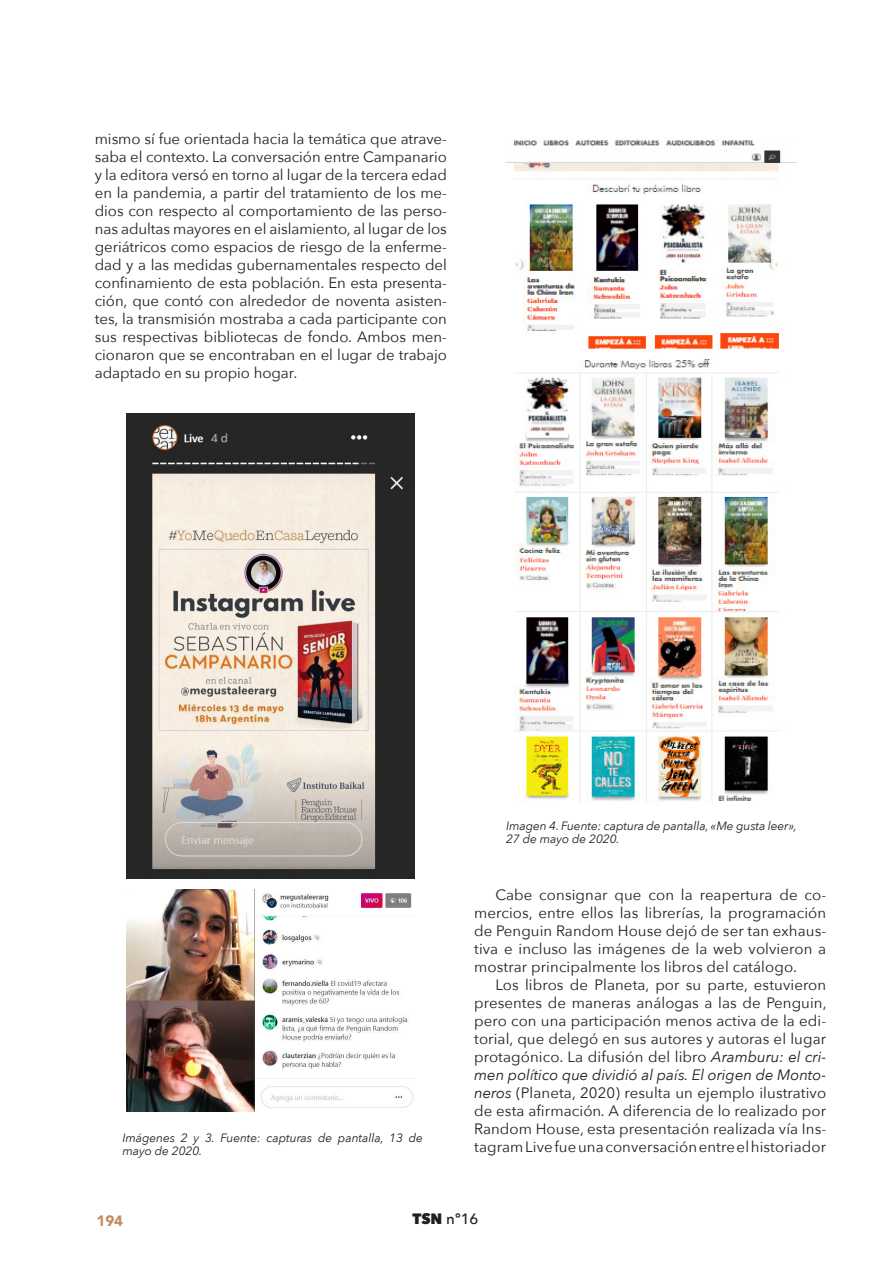
<style>
.page{position:relative;width:893px;height:1263px;background:#fff}
.page>*{position:absolute;margin:0;border:0;box-sizing:border-box;transform-origin:0 0}
.TEXTO{font:15px/18px "Avenir Next";letter-spacing:.005em;color:#231f20;text-align:justify}
.t1{font:500 15px "Avenir Next";color:#231f20}
.t2{font:900 15px "Avenir";color:#c6895c}
.pie_de_foto{font:italic 12px/12.9px "Avenir Next";letter-spacing:-.005em;color:#231f20}
.s1{font-style:italic}
.s2{font-weight:800}
</style>
<div class="page">
<img style="left:126px;top:414px;width:288px;height:464px">
<img style="left:127px;top:890px;width:288px;height:222px">
<img style="left:505px;top:140px;width:291px;height:661px">
<p class="TEXTO" style="left:95px;top:129px;width:354px">mismo sí fue orientada hacia la temática que atrave&shy;saba el contexto. La conversación entre Campanario y la editora versó en torno al lugar de la tercera edad en la pandemia, a partir del tratamiento de los me&shy;dios con respecto al comportamiento de las perso&shy;nas adultas mayores en el aislamiento, al lugar de los geriátricos como espacios de riesgo de la enferme&shy;dad y a las medidas gubernamentales respecto del confinamiento de esta población. En esta presenta&shy;ción, que contó con alrededor de noventa asisten&shy;tes, la transmisión mostraba a cada participante con sus respectivas bibliotecas de fondo. Ambos men&shy;cionaron que se encontraban en el lugar de trabajo adaptado en su propio hogar.</p>
<p class="pie_de_foto" style="left:122px;top:1131px;width:302px">Imágenes 2 y 3. Fuente: capturas de pantalla, 13 de mayo de 2020.</p>
<p class="pie_de_foto" style="left:506px;top:819px;width:292px">Imagen 4. Fuente: captura de pantalla, «Me gusta leer»,<br>27 de mayo de 2020.</p>
<p class="TEXTO" style="left:474px;top:885px;width:354px;text-indent:21px">Cabe consignar que con la reapertura de co&shy;mercios, entre ellos las librerías, la programación de Penguin Random House dejó de ser tan exhaus&shy;tiva e incluso las imágenes de la web volvieron a mostrar principalmente los libros del catálogo.</p>
<p class="TEXTO" style="left:474px;top:975px;width:354px;text-indent:21px">Los libros de Planeta, por su parte, estuvieron presentes de maneras análogas a las de Penguin, pero con una participación menos activa de la edi&shy;torial, que delegó en sus autores y autoras el lugar protagónico. La difusión del libro <span class="s1">Aramburu: el cri&shy;men político que dividió al país. El origen de Monto&shy;neros</span> (Planeta, 2020) resulta un ejemplo ilustrativo de esta afirmación<span class="s1">.</span> A diferencia de lo realizado por Random House, esta presentación realizada vía Ins&shy;tagram Live fue una conversación entre el historiador</p>
<p class="t2" style="left:97px;top:1208px;width:28px">194</p>
<p class="t1" style="left:412px;top:1206px;width:68px"><span class="s2">TSN</span> nº16</p>
</div>
